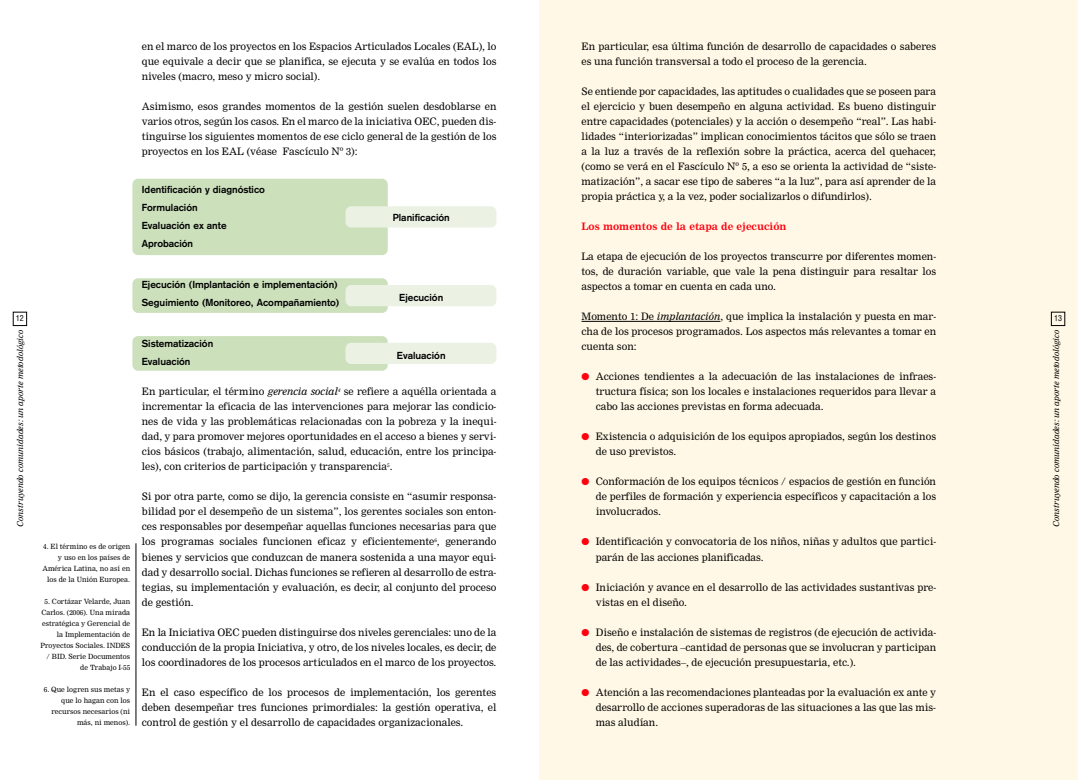
<style>
.page{position:relative;width:1078px;height:780px;background:#fff}
.page>*{position:absolute;margin:0;border:0;box-sizing:border-box;transform-origin:0 0}
.t1{font:10px/15px "Nimrod";color:#000;text-align:justify}
.t2{font:700 10px/18px "Akzidenz Grotesk";color:#000}
.t3{font:700 10px "Nimrod";color:#ff000f}
.t4{font:10px "Zapf Dingbats";color:#ff000f}
.t5{font:italic 8px "Nimrod";color:#000}
.t6{font:condensed 8px "Helvetica";color:#000}
.t7{font:7px/11px "Nimrod";color:#000;text-align:right}
.t8{font:5px "Nimrod";color:#000}
.t9{font:italic 5px "Nimrod";color:#000}
.s1{font-style:italic}
.s2{font-size:10px}
</style>
<div class="page">
<div style="left:539px;top:0;width:538px;height:780px;background:#fff8e6"></div>
<div style="left:1050px;top:312px;width:14px;height:14px;border:1px solid #000"></div>
<hr style="left:581px;top:321px;width:57px;height:1px;background:#000">
<svg style="left:638px;top:321px;width:18px;height:1px"></svg>
<hr style="left:656px;top:321px;width:64px;height:1px;background:#000">
<div style="left:13px;top:312px;width:14px;height:14px;border:1px solid #000"></div>
<hr style="left:136px;top:543px;width:1px;height:182px;background:#000">
<div style="left:132px;top:179px;width:255px;height:76px;background:#cce0bc;border-radius:6px"></div>
<div style="left:132px;top:278px;width:255px;height:35px;background:#cce0bc;border-radius:6px"></div>
<div style="left:132px;top:336px;width:255px;height:34px;background:#cce0bc;border-radius:6px"></div>
<div style="left:345px;top:206px;width:151px;height:21px;background:#ebf2e4;border-radius:6px"></div>
<div style="left:345px;top:285px;width:151px;height:21px;background:#ebf2e4;border-radius:6px"></div>
<div style="left:345px;top:343px;width:151px;height:21px;background:#ebf2e4;border-radius:6px"></div>
<p class="t1" style="left:581px;top:40px;width:356px">En particular, esa última función de desarrollo de capacidades o saberes es una función transversal a todo el proceso de la gerencia.</p>
<p class="t1" style="left:581px;top:85px;width:356px">Se entiende por capacidades, las aptitudes o cualidades que se poseen para el ejercicio y buen desempeño en alguna actividad. Es bueno distinguir entre capacidades (potenciales) y la acción o desempeño “real”. Las habi&shy;lidades “interiorizadas” implican conocimientos tácitos que sólo se traen a la luz a través de la reflexión sobre la práctica, acerca del quehacer, (como se verá en el Fascículo Nº 5, a eso se orienta la actividad de “siste&shy;matización”, a sacar ese tipo de saberes “a la luz”, para así aprender de la propia práctica y, a la vez, poder socializarlos o difundirlos).</p>
<h3 class="t3" style="left:581px;top:223px;width:206px">Los momentos de la etapa de ejecución</h3>
<p class="t1" style="left:581px;top:250px;width:356px">La etapa de ejecución de los proyectos transcurre por diferentes momen&shy;tos, de duración variable, que vale la pena distinguir para resaltar los aspectos a tomar en cuenta en cada uno.</p>
<p class="t1" style="left:581px;top:310px;width:356px">Momento 1: De <span class="s1">implantación</span>, que implica la instalación y puesta en mar&shy;cha de los procesos programados. Los aspectos más relevantes a tomar en cuenta son:</p>
<p class="t1" style="left:595px;top:370px;width:342px">Acciones tendientes a la adecuación de las instalaciones de infraes&shy;tructura física; son los locales e instalaciones requeridos para llevar a cabo las acciones previstas en forma adecuada.</p>
<p class="t1" style="left:595px;top:430px;width:342px">Existencia o adquisición de los equipos apropiados, según los destinos de uso previstos.</p>
<p class="t1" style="left:595px;top:475px;width:342px">Conformación de los equipos técnicos / espacios de gestión en función de perfiles de formación y experiencia específicos y capacitación a los involucrados.</p>
<p class="t1" style="left:595px;top:535px;width:342px">Identificación y convocatoria de los niños, niñas y adultos que partici&shy;parán de las acciones planificadas.</p>
<p class="t1" style="left:595px;top:580px;width:342px">Iniciación y avance en el desarrollo de las actividades sustantivas pre&shy;vistas en el diseño.</p>
<p class="t1" style="left:595px;top:625px;width:342px">Diseño e instalación de sistemas de registros (de ejecución de activida&shy;des, de cobertura –cantidad de personas que se involucran y participan de las actividades–, de ejecución presupuestaria, etc.).</p>
<p class="t1" style="left:595px;top:685px;width:342px">Atención a las recomendaciones planteadas por la evaluación ex ante y desarrollo de acciones superadoras de las situaciones a las que las mis&shy;mas aludían.</p>
<p class="t1" style="left:142px;top:40px;width:356px">en el marco de los proyectos en los Espacios Articulados Locales (EAL), lo que equivale a decir que se planifica, se ejecuta y se evalúa en todos los niveles (macro, meso y micro social).</p>
<p class="t1" style="left:142px;top:100px;width:356px">Asimismo, esos grandes momentos de la gestión suelen desdoblarse en varios otros, según los casos. En el marco de la iniciativa OEC, pueden dis&shy;tinguirse los siguientes momentos de ese ciclo general de la gestión de los proyectos en los EAL (véase Fascículo Nº 3):</p>
<p class="t2" style="left:142px;top:181px;width:125px">Identificación y diagnóstico<br>Formulación<br>Evaluación ex ante<br>Aprobación</p>
<h2 class="t2" style="left:392px;top:209px;width:58px">Planificación</h2>
<p class="t2" style="left:142px;top:276px;width:199px">Ejecución (Implantación e implementación)<br>Seguimiento (Monitoreo, Acompañamiento)</p>
<h2 class="t2" style="left:399px;top:289px;width:45px">Ejecución</h2>
<p class="t6" style="left:16px;top:313px;width:9px">12</p>
<p class="t6" style="left:1053px;top:313px;width:9px">13</p>
<p class="t5" style="left:17px;top:526px;width:198px;rotate:-90deg">Construyendo comunidades: un aporte metodológico</p>
<p class="t5" style="left:1052px;top:526px;width:198px;rotate:-90deg">Construyendo comunidades: un aporte metodológico</p>
<p class="t7" style="left:42px;top:541px;width:89px">4. El término es de origen y uso en los países de<br>América Latina, no así en los de la Unión Europea.</p>
<p class="t2" style="left:142px;top:335px;width:73px">Sistematización<br>Evaluación</p>
<h2 class="t1" style="left:142px;top:385px;width:197px">En particular, el término <span class="s1">gerencia social</span></h2>
<h2 class="t2" style="left:397px;top:347px;width:50px">Evaluación</h2>
<p class="t4" style="left:581px;top:371px;width:9px">●</p>
<h1 class="t1" style="left:142px;top:385px;width:356px;text-indent:202px">se refiere a aquélla orientada a incrementar la eficacia de las intervenciones para mejorar las condicio&shy;nes de vida y las problemáticas relacionadas con la pobreza y la inequi&shy;dad, y para promover mejores oportunidades en el acceso a bienes y servi&shy;cios básicos (trabajo, alimentación, salud, educación, entre los principa&shy;les), con criterios de participación y transparencia<sup>5</sup> .</h1>
<h1 class="t1" style="left:142px;top:490px;width:356px">Si por otra parte, como se dijo, la gerencia consiste en “asumir responsa&shy;bilidad por el desempeño de un sistema”, los gerentes sociales son enton&shy;ces responsables por desempeñar aquellas funciones necesarias para que los programas sociales funcionen eficaz y eficientemente</h1>
<p class="t9" style="left:338px;top:388px;width:4px">4</p>
<p class="t4" style="left:581px;top:431px;width:9px">●</p>
<p class="t4" style="left:581px;top:476px;width:9px">●</p>
<p class="t1" style="left:142px;top:535px;width:356px;text-indent:303px">generando bienes y servicios que conduzcan de manera sostenida a una mayor equi&shy;dad y desarrollo social. Dichas funciones se refieren al desarrollo de estra&shy;tegias, su implementación y evaluación, es decir, al conjunto del proceso de gestión.</p>
<p class="t1" style="left:142px;top:625px;width:356px">En la Iniciativa OEC pueden distinguirse dos niveles gerenciales: uno de la conducción de la propia Iniciativa, y otro, de los niveles locales, es decir, de los coordinadores de los procesos articulados en el marco de los proyectos.</p>
<p class="t1" style="left:142px;top:685px;width:356px">En el caso específico de los procesos de implementación, los gerentes deben desempeñar tres funciones primordiales: la gestión operativa, el control de gestión y el desarrollo de capacidades organizacionales.</p>
<p class="t8" style="left:434px;top:538px;width:7px">6 <span class="s2">,</span></p>
<p class="t4" style="left:581px;top:536px;width:9px">●</p>
<p class="t4" style="left:581px;top:581px;width:9px">●</p>
<p class="t4" style="left:581px;top:626px;width:9px">●</p>
<p class="t7" style="left:41px;top:596px;width:91px">5. Cortázar Velarde, Juan<br>Carlos. (2006). Una mirada estratégica y Gerencial de la Implementación de<br>Proyectos Sociales. INDES / BID. Serie Documentos de Trabajo I-55</p>
<p class="t7" style="left:44px;top:684px;width:88px">6. Que logren sus metas y</p>
<p class="t4" style="left:581px;top:686px;width:9px">●</p>
<p class="t7" style="left:52px;top:695px;width:80px">que lo hagan con los recursos necesarios (ni más, ni menos).</p>
</div>
